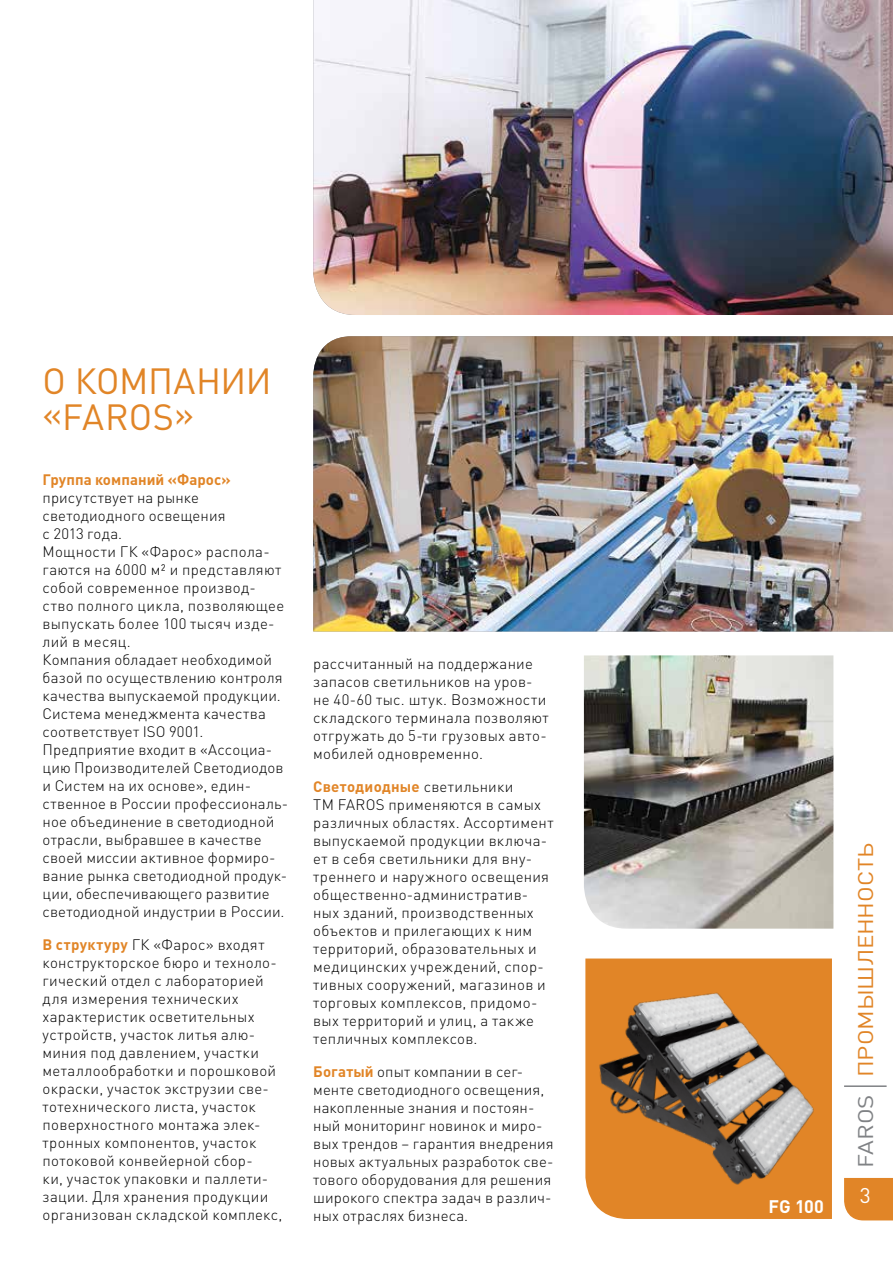
<style>
.page{position:relative;width:893px;height:1263px;background:#fff}
.page>*{position:absolute;margin:0;border:0;box-sizing:border-box;transform-origin:0 0}
.t1{font:36px/36px "DIN Pro";letter-spacing:-.01em;color:#e18527}
.t2{font:21px "DIN Pro";letter-spacing:-.01em;color:#e18527;scale:1.15 1}
.t3{font:21px "DIN Pro";color:#fff}
.t4{font:700 18px "DIN Pro";color:#fff}
.t5{font:300 15px/18px "DIN Pro";letter-spacing:.015em;color:#000}
.t6{font:700 15px "DIN Pro";letter-spacing:.005em;color:#e18527}
.s1{font-weight:700;color:#e18527}
.s2{color:#808285}
</style>
<div class="page">
<img style="left:313px;top:336px;width:580px;height:295px">
<img style="left:313px;top:0;width:580px;height:315px">
<img style="left:584px;top:655px;width:249px;height:274px">
<div style="left:585px;top:958px;width:247px;height:261px;background:#e18527"></div>
<img style="left:586px;top:980px;width:242px;height:215px">
<svg style="left:747px;top:1217px;width:77px;height:1px"></svg>
<div style="left:844px;top:1178px;width:49px;height:42px;background:#e18527"></div>
<hr style="left:844px;top:1085px;width:43px;height:2px;background:#808285">
<h1 class="t1" style="left:43px;top:362px;width:231px">О КОМПАНИИ «FAROS»</h1>
<p class="t6" style="left:43px;top:470px;width:190px">Группа компаний «Фарос»</p>
<p class="t5" style="left:43px;top:488px;width:247px">присутствует на рынке светодиодного освещения<br>с 2013 года.<br>Мощности ГК «Фарос» распола&shy;гаются на 6000 м² и представляют собой современное производ&shy;ство полного цикла, позволяющее выпускать более 100 тысяч изде&shy;лий в месяц.<br>Компания обладает необходимой базой по осуществлению контроля качества выпускаемой продукции.<br>Система менеджмента качества соответствует ISO 9001.<br>Предприятие входит в «Ассоциа&shy;цию Производителей Светодиодов и Систем на их основе», един&shy;ственное в России профессиональ&shy;ное объединение в светодиодной отрасли, выбравшее в качестве своей миссии активное формиро&shy;вание рынка светодиодной продук&shy;ции, обеспечивающего развитие светодиодной индустрии в России.</p>
<p class="t5" style="left:43px;top:935px;width:241px"><span class="s1">В структуру</span> ГК «Фарос» входят конструкторское бюро и техноло&shy;гический отдел с лабораторией для измерения технических характеристик осветительных устройств, участок литья алю&shy;миния под давлением, участки металлообработки и порошковой окраски, участок экструзии све&shy;тотехнического листа, участок поверхностного монтажа элек&shy;тронных компонентов, участок потоковой конвейерной сбор-<br>ки, участок упаковки и паллети&shy;зации. Для хранения продукции организован складской комплекс,</p>
<p class="t5" style="left:313px;top:654px;width:237px">рассчитанный на поддержание запасов светильников на уров&shy;не 40-60 тыс. штук. Возможности складского терминала позволяют отгружать до 5-ти грузовых авто&shy;мобилей одновременно.</p>
<p class="t5" style="left:313px;top:777px;width:242px"><span class="s1">Светодиодные</span> светильники<br>TM FAROS применяются в самых различных областях. Ассортимент выпускаемой продукции включа&shy;ет в себя светильники для вну&shy;треннего и наружного освещения общественно-административ&shy;ных зданий, производственных объектов и прилегающих к ним территорий, образовательных и медицинских учреждений, спор&shy;тивных сооружений, магазинов и торговых комплексов, придомо&shy;вых территорий и улиц, а также тепличных комплексов.</p>
<p class="t5" style="left:313px;top:1062px;width:242px"><span class="s1">Богатый</span> опыт компании в сег&shy;менте светодиодного освещения, накопленные знания и постоян&shy;ный мониторинг новинок и миро&shy;вых трендов – гарантия внедрения новых актуальных разработок све&shy;тового оборудования для решения широкого спектра задач в различ&shy;ных отраслях бизнеса.</p>
<p class="t4" style="left:768px;top:1194px;width:57px">FG 100</p>
<h2 class="t2" style="left:851px;top:1168px;width:285px;rotate:-90deg"><span class="s2">FAROS</span> ПРОМЫШЛЕННОСТЬ</h2>
<h2 class="t3" style="left:860px;top:1181px;width:12px">3</h2>
</div>
